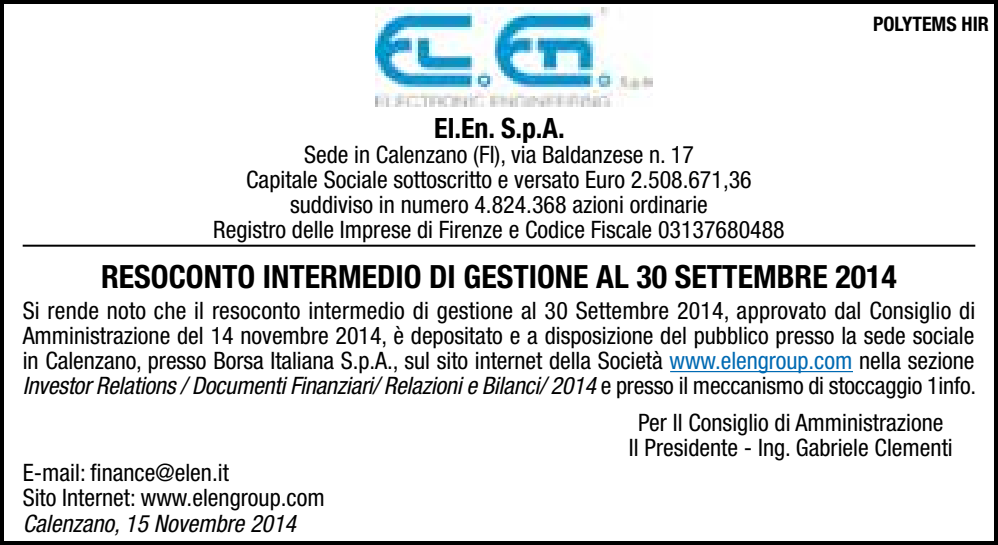
<style>
.page{position:relative;width:998px;height:545px;background:#fff}
.page>*{position:absolute;margin:0;border:0;box-sizing:border-box;transform-origin:0 0}
.t1{font:700 condensed 32px "Helvetica Neue LT Std";color:#000}
.t2{font:700 condensed 28px "Helvetica Neue LT Std";color:#000}
.t3{font:condensed 24px/25.2px "Helvetica Neue LT Std";color:#000;text-align:center}
.t4{font:italic condensed 24px "Helvetica Neue LT Std";color:#000}
.t5{font:700 condensed 20px "Helvetica Neue LT Std";color:#000}
.s1{color:#006ab3}
.s2{font-style:italic}
</style>
<div class="page">
<div style="left:0;top:0;width:998px;height:544px;border:4px solid #000"></div>
<hr style="left:670px;top:370px;width:183px;height:2px;background:#006ab3">
<img style="left:375px;top:8px;width:277px;height:98px">
<hr style="left:23px;top:244px;width:952px;height:2px;background:#000">
<p class="t5" style="left:873px;top:12px;width:117px">POLYTEMS HIR</p>
<p class="t2" style="left:434px;top:111px;width:132px">El.En. S.p.A.</p>
<p class="t3" style="left:213px;top:141px;width:573px">Sede in Calenzano (FI), via Baldanzese n. 17<br>Capitale Sociale sottoscritto e versato Euro 2.508.671,36 suddiviso in numero 4.824.368 azioni ordinarie<br>Registro delle Imprese di Firenze e Codice Fiscale 03137680488</p>
<h1 class="t1" style="left:101px;top:257px;width:797px">RESOCONTO INTERMEDIO DI GESTIONE AL 30 SETTEMBRE 2014</h1>
<p class="t3" style="left:23px;top:297px;width:955px;text-align:justify">Si rende noto che il resoconto intermedio di gestione al 30 Settembre 2014, approvato dal Consiglio di Amministrazione del 14 novembre 2014, è depositato e a disposizione del pubblico presso la sede sociale in Calenzano, presso Borsa Italiana S.p.A., sul sito internet della Società <span class="s1">www.elengroup.com</span> nella sezione <span class="s2">Investor Relations / Documenti Finanziari/ Relazioni e Bilanci/ 2014</span> e presso il meccanismo di stoccaggio 1info.</p>
<p class="t3" style="left:629px;top:409px;width:325px">Per Il Consiglio di Amministrazione<br>Il Presidente - Ing. Gabriele Clementi</p>
<p class="t3" style="left:23px;top:459px;width:304px;text-align:left">E-mail: finance@elen.it<br>Sito Internet: www.elengroup.com</p>
<p class="t4" style="left:23px;top:508px;width:275px">Calenzano, 15 Novembre 2014</p>
</div>
